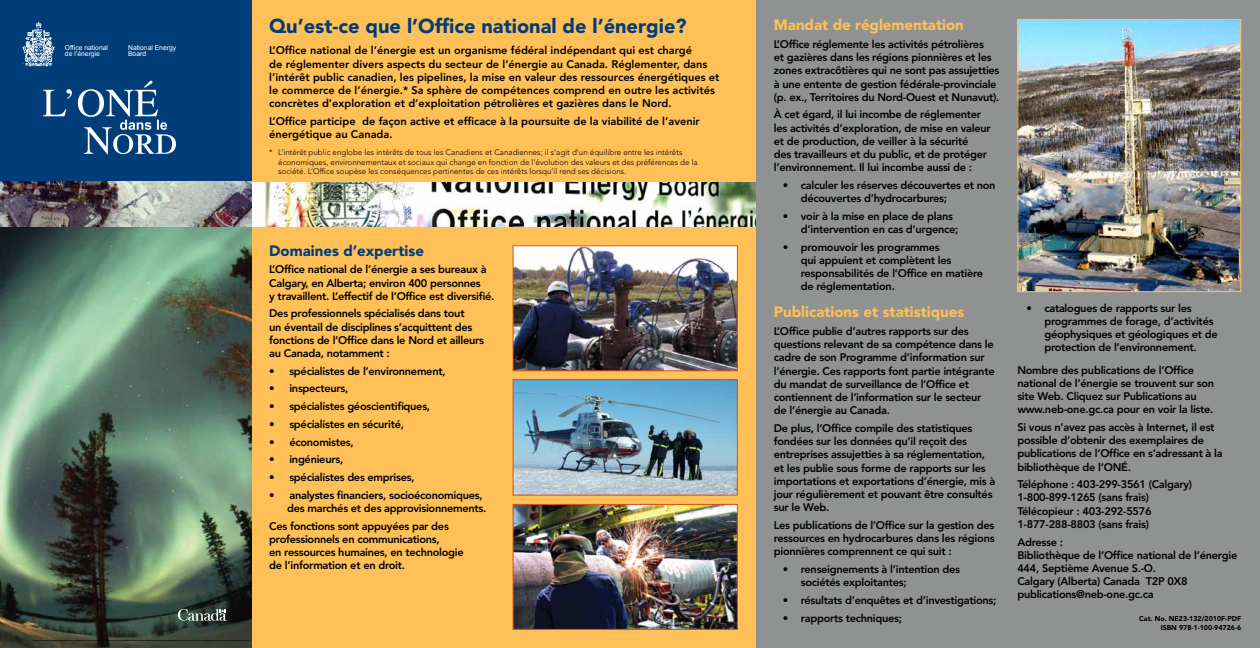
<style>
.page{position:relative;width:1260px;height:648px;background:#fff}
.page>*{position:absolute;margin:0;border:0;box-sizing:border-box;transform-origin:0 0}
.t1{font:900 20px "Avenir LT Std";color:#003d79}
.t2{font:900 15px "Avenir LT Std";color:#fec057}
.t3{font:900 15px "Avenir LT Std";color:#003d79}
.t4{font:800 11px/13.2px "Avenir LT Std";letter-spacing:-.025em;color:#000}
.t5{font:800 11px/13.2px "Avenir LT Std";color:#000}
.t6{font:300 8px/9.6px "Avenir LT Std";color:#000}
.t7{font:900 7px/8.4px "Avenir LT Std";color:#000;text-align:right}
.t8{font:6.8px/6.8px "Arial";color:#fff}
.t9{font:6.8px "Helvetica";color:#fff}
.s1{font-family:"Arial"}
</style>
<div class="page">
<div style="left:756px;top:0;width:504px;height:648px;background:#909291"></div>
<div style="left:252px;top:0;width:504px;height:648px;background:#fec057"></div>
<div style="left:0;top:0;width:252px;height:183px;background:#003d79"></div>
<img style="left:252px;top:182px;width:504px;height:44px">
<img style="left:0;top:182px;width:252px;height:466px">
<svg style="left:22px;top:22px;width:33px;height:45px"></svg>
<svg style="left:34px;top:599px;width:215px;height:42px"></svg>
<svg style="left:43px;top:81px;width:133px;height:73px"></svg>
<img style="left:515px;top:381px;width:221px;height:113px">
<div style="left:513px;top:379px;width:225px;height:117px;border:1px solid #d9531e"></div>
<img style="left:515px;top:247px;width:221px;height:122px">
<div style="left:513px;top:245px;width:225px;height:126px;border:1px solid #d9531e"></div>
<img style="left:515px;top:506px;width:221px;height:122px">
<div style="left:513px;top:504px;width:225px;height:126px;border:1px solid #d9531e"></div>
<img style="left:1019px;top:21px;width:220px;height:269px">
<div style="left:1017px;top:19px;width:224px;height:273px;border:1px solid #fec057"></div>
<p class="t8" style="left:65px;top:44px;width:45px">Office national</p>
<p class="t9" style="left:65px;top:50px;width:36px"><span class="s1">de l’</span>énergie</p>
<p class="t8" style="left:128px;top:44px;width:50px">National Energy<br>Board</p>
<h1 class="t1" style="left:269px;top:14px;width:419px">Qu’est-ce que l’Office national de l’énergie?</h1>
<p class="t5" style="left:269px;top:44px;width:452px">L’Office national de l’énergie est un organisme fédéral indépendant qui est chargé<br>de réglementer divers aspects du secteur de l’énergie au Canada. Réglementer, dans l’intérêt public canadien, les pipelines, la mise en valeur des ressources énergétiques et le commerce de l’énergie.* Sa sphère de compétences comprend en outre les activités concrètes d’exploration et d’exploitation pétrolières et gazières dans le Nord.</p>
<p class="t5" style="left:269px;top:114px;width:432px">L’Office participe de façon active et efficace à la poursuite de la viabilité de l’avenir énergétique au Canada.</p>
<p class="t6" style="left:278px;top:148px;width:421px;text-indent:-9px">* L’intérêt public englobe les intérêts de tous les Canadiens et Canadiennes; il s’agit d’un équilibre entre les intérêts économiques, environnementaux et sociaux qui change en fonction de l’évolution des valeurs et des préférences de la société. L’Office soupèse les conséquences pertinentes de ces intérêts lorsqu’il rend ses décisions.</p>
<h2 class="t3" style="left:269px;top:241px;width:156px">Domaines d’expertise</h2>
<p class="t4" style="left:269px;top:263px;width:227px">L’Office national de l’énergie a ses bureaux à<br>Calgary, en Alberta; environ 400 personnes<br>y travaillent. L’effectif de l’Office est diversifié.</p>
<p class="t4" style="left:269px;top:307px;width:216px">Des professionnels spécialisés dans tout<br>un éventail de disciplines s’acquittent des fonctions de l’Office dans le Nord et ailleurs au Canada, notamment :</p>
<p class="t4" style="left:269px;top:364px;width:178px">• spécialistes de l’environnement,</p>
<p class="t4" style="left:269px;top:382px;width:81px">• inspecteurs,</p>
<p class="t4" style="left:269px;top:400px;width:162px">• spécialistes géoscientifiques,</p>
<p class="t4" style="left:269px;top:417px;width:136px">• spécialistes en sécurité,</p>
<p class="t4" style="left:269px;top:435px;width:86px">• économistes,</p>
<p class="t4" style="left:269px;top:453px;width:76px">• ingénieurs,</p>
<p class="t4" style="left:269px;top:471px;width:147px">• spécialistes des emprises,</p>
<p class="t4" style="left:287px;top:488px;width:201px;text-indent:-18px">• analystes financiers, socioéconomiques, des marchés et des approvisionnements.</p>
<p class="t4" style="left:269px;top:519px;width:196px">Ces fonctions sont appuyées par des professionnels en communications,<br>en ressources humaines, en technologie de l’information et en droit.</p>
<h2 class="t2" style="left:774px;top:16px;width:191px">Mandat de réglementation</h2>
<p class="t4" style="left:774px;top:38px;width:227px">L’Office réglemente les activités pétrolières<br>et gazières dans les régions pionnières et les zones extracôtières qui ne sont pas assujetties à une entente de gestion fédérale-provinciale (p. ex., Territoires du Nord-Ouest et Nunavut).</p>
<p class="t4" style="left:774px;top:108px;width:219px">À cet égard, il lui incombe de réglementer les activités d’exploration, de mise en valeur et de production, de veiller à la sécurité<br>des travailleurs et du public, et de protéger l’environnement. Il lui incombe aussi de :</p>
<p class="t4" style="left:801px;top:179px;width:196px;text-indent:-18px">• calculer les réserves découvertes et non découvertes d’hydrocarbures;</p>
<p class="t4" style="left:801px;top:209px;width:159px;text-indent:-18px">• voir à la mise en place de plans d’intervention en cas d’urgence;</p>
<p class="t4" style="left:801px;top:240px;width:184px;text-indent:-18px">• promouvoir les programmes<br>qui appuient et complètent les responsabilités de l’Office en matière de réglementation.</p>
<h2 class="t2" style="left:774px;top:303px;width:192px">Publications et statistiques</h2>
<p class="t4" style="left:774px;top:325px;width:222px">L’Office publie d’autres rapports sur des questions relevant de sa compétence dans le cadre de son Programme d’information sur l’énergie. Ces rapports font partie intégrante du mandat de surveillance de l’Office et contiennent de l’information sur le secteur de l’énergie au Canada.</p>
<p class="t4" style="left:774px;top:422px;width:223px">De plus, l’Office compile des statistiques fondées sur les données qu’il reçoit des entreprises assujetties à sa réglementation, et les publie sous forme de rapports sur les importations et exportations d’énergie, mis à jour régulièrement et pouvant être consultés sur le Web.</p>
<p class="t4" style="left:774px;top:518px;width:222px;text-align:justify">Les publications de l’Office sur la gestion des ressources en hydrocarbures dans les régions pionnières comprennent ce qui suit :</p>
<p class="t4" style="left:801px;top:563px;width:161px;text-indent:-18px">• renseignements à l’intention des sociétés exploitantes;</p>
<p class="t4" style="left:783px;top:593px;width:215px">• résultats d’enquêtes et d’investigations;</p>
<p class="t4" style="left:783px;top:611px;width:121px">• rapports techniques;</p>
<p class="t7" style="left:1139px;top:615px;width:104px">Cat. No. NE23-132/2010F-PDF<br>ISBN 978-1-100-94726-6</p>
<p class="t4" style="left:1044px;top:301px;width:175px;text-indent:-18px">• catalogues de rapports sur les programmes de forage, d’activités géophysiques et géologiques et de protection de l’environnement.</p>
<p class="t4" style="left:1017px;top:363px;width:198px">Nombre des publications de l’Office national de l’énergie se trouvent sur son site Web. Cliquez sur Publications au www.neb-one.gc.ca pour en voir la liste.</p>
<p class="t4" style="left:1017px;top:421px;width:207px">Si vous n’avez pas accès à Internet, il est possible d’obtenir des exemplaires de publications de l’Office en s’adressant à la bibliothèque de l’ONÉ.</p>
<p class="t4" style="left:1017px;top:478px;width:176px">Téléphone : 403-299-3561 (Calgary)<br>1-800-899-1265 (sans frais)<br>Télécopieur : 403-292-5576<br>1-877-288-8803 (sans frais)</p>
<p class="t4" style="left:1017px;top:535px;width:221px">Adresse :<br>Bibliothèque de l’Office national de l’énergie<br>444, Septième Avenue S.-O.<br>Calgary (Alberta) Canada T2P 0X8 publications@neb-one.gc.ca</p>
</div>
